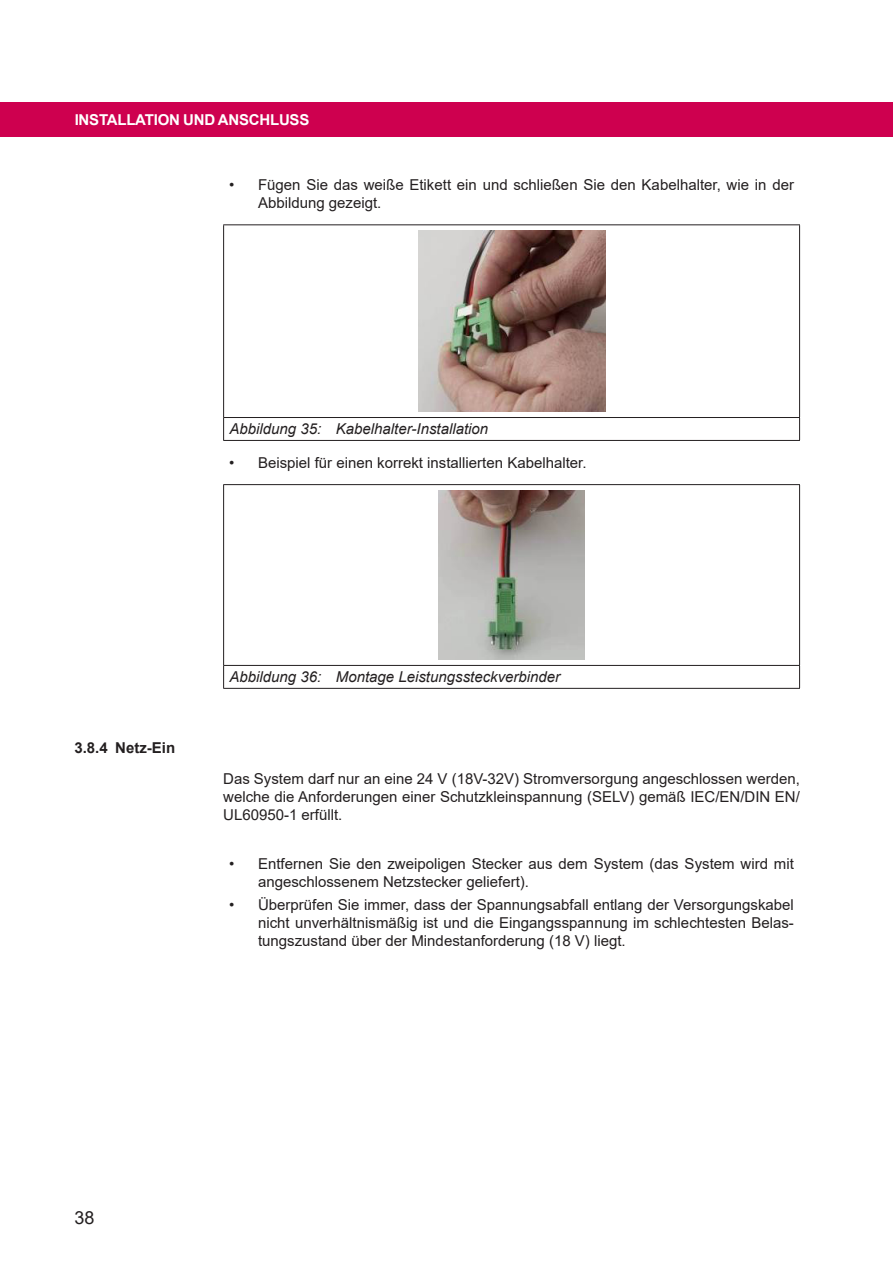
<style>
.page{position:relative;width:893px;height:1263px;background:#fff}
.page>*{position:absolute;margin:0;border:0;box-sizing:border-box;transform-origin:0 0}
.t1{font:18px "Arial";color:#231f20}
.txt_10p_normal_no_ta{font:15px/18px "Arial";color:#231f20}
.txt_10p_normal{font:15px/18px "Arial";color:#231f20;text-align:justify}
.t2{font:italic 15px "Arial";color:#231f20}
.t3{font:700 15px "Arial";letter-spacing:-.015em;color:#fff}
.t4{font:700 15px "Arial";color:#231f20}
</style>
<div class="page">
<div style="left:0;top:102px;width:893px;height:34px;background:#ce004f"></div>
<hr style="left:223px;top:224px;width:577px;height:1px;background:#231f20">
<hr style="left:223px;top:225px;width:1px;height:192px;background:#231f20">
<hr style="left:799px;top:225px;width:1px;height:192px;background:#231f20">
<hr style="left:223px;top:417px;width:577px;height:1px;background:#231f20">
<svg style="left:223px;top:418px;width:1px;height:22px"></svg>
<svg style="left:799px;top:418px;width:1px;height:22px"></svg>
<hr style="left:223px;top:440px;width:577px;height:1px;background:#231f20">
<img style="left:418px;top:231px;width:187px;height:180px">
<hr style="left:223px;top:484px;width:577px;height:1px;background:#231f20">
<hr style="left:223px;top:485px;width:1px;height:180px;background:#231f20">
<hr style="left:799px;top:485px;width:1px;height:180px;background:#231f20">
<hr style="left:223px;top:665px;width:577px;height:1px;background:#231f20">
<svg style="left:223px;top:666px;width:1px;height:22px"></svg>
<svg style="left:799px;top:666px;width:1px;height:22px"></svg>
<hr style="left:223px;top:688px;width:577px;height:1px;background:#231f20">
<img style="left:438px;top:491px;width:147px;height:168px">
<p class="t3" style="left:75px;top:110px;width:15px">INSTA</p>
<p class="t3" style="left:117px;top:110px;width:28px">LLATION</p>
<p class="t3" style="left:183px;top:110px;width:12px">UND</p>
<p class="t3" style="left:218px;top:110px;width:22px">ANSCH</p>
<p class="t3" style="left:270px;top:110px;width:20px">LUSS</p>
<p class="txt_10p_normal_no_ta" style="left:229px;top:176px;width:7px">•</p>
<p class="txt_10p_normal_no_ta" style="left:258px;top:176px;width:537px">Fügen Sie das weiße Etikett ein und schließen Sie den Kabelhalter, wie in der<br>Abbildung gezeigt.</p>
<p class="t2" style="left:230px;top:419px;width:260px">Abbildung 35: Kabelhalter-Installation</p>
<p class="txt_10p_normal_no_ta" style="left:229px;top:454px;width:7px">•</p>
<p class="txt_10p_normal_no_ta" style="left:258px;top:454px;width:330px">Beispiel für einen korrekt installierten Kabelhalter.</p>
<p class="t4" style="left:74px;top:737px;width:102px">3.8.4 NETZ-EIN</p>
<p class="t2" style="left:230px;top:667px;width:332px">Abbildung 36: Montage Leistungssteckverbinder</p>
<p class="txt_10p_normal" style="left:223px;top:769px;width:578px">Das System darf nur an eine 24 V (18V-32V) Stromversorgung angeschlossen werden, welche die Anforderungen einer Schutzkleinspannung (SELV) gemäß IEC/EN/DIN EN/ UL60950-1 erfüllt.</p>
<p class="txt_10p_normal_no_ta" style="left:229px;top:854px;width:7px">•</p>
<p class="txt_10p_normal_no_ta" style="left:258px;top:854px;width:537px">Entfernen Sie den zweipoligen Stecker aus dem System (das System wird mit angeschlossenem Netzstecker geliefert).</p>
<p class="txt_10p_normal_no_ta" style="left:229px;top:895px;width:7px">•</p>
<p class="txt_10p_normal_no_ta" style="left:258px;top:895px;width:537px;text-align:justify">Überprüfen Sie immer, dass der Spannungsabfall entlang der Versorgungskabel nicht unverhältnismäßig ist und die Eingangsspannung im schlechtesten Belas&shy;tungszustand über der Mindestanforderung (18 V) liegt.</p>
<p class="t1" style="left:74px;top:1205px;width:22px">38</p>
</div>
